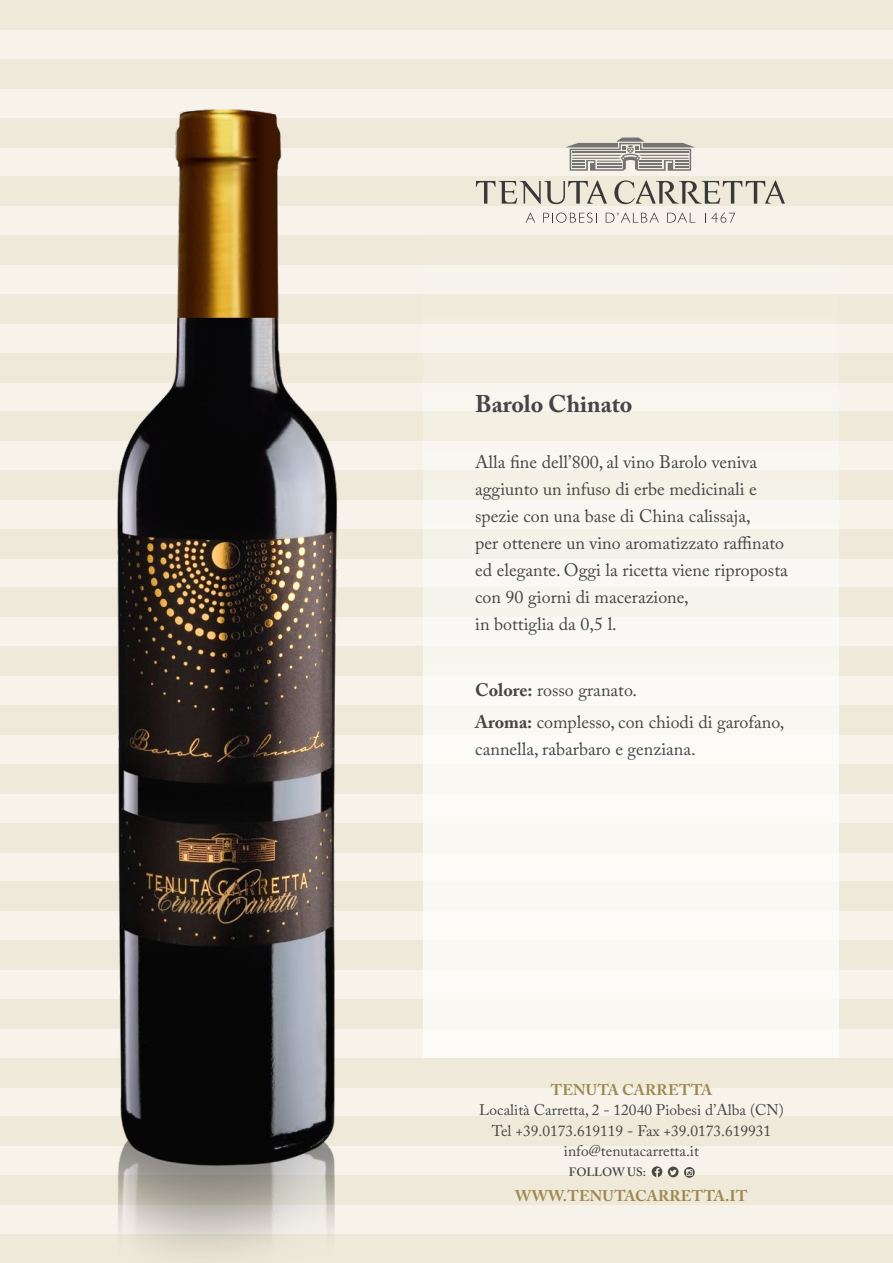
<style>
.page{position:relative;width:893px;height:1263px;background:#fff}
.page>*{position:absolute;margin:0;border:0;box-sizing:border-box;transform-origin:0 0}
.t1{font:700 24px "Adobe Caslon Pro";color:#454545}
.t2{font:18px/27px "Adobe Caslon Pro";color:#454545}
.t3{font:15.45px/20.5px "Adobe Caslon Pro";color:#454545;text-align:center}
.t4{font:700 15.45px "Adobe Caslon Pro";letter-spacing:.015em;color:#9d884f}
.t5{font:600 12px "Adobe Caslon Pro";letter-spacing:-.005em;color:#454545}
.s1{font-weight:700}
</style>
<div class="page">
<div style="left:0;top:0;width:893px;height:1234px;background:#f7f3eb"></div>
<div style="left:0;top:59px;width:893px;height:30px;background:#eee9d8"></div>
<div style="left:0;top:0;width:893px;height:30px;background:#eee9d8"></div>
<div style="left:0;top:118px;width:893px;height:29px;background:#eee9d8"></div>
<div style="left:0;top:705px;width:893px;height:30px;background:#eee9d8"></div>
<div style="left:0;top:177px;width:893px;height:29px;background:#eee9d8"></div>
<div style="left:0;top:764px;width:893px;height:30px;background:#eee9d8"></div>
<div style="left:0;top:235px;width:893px;height:30px;background:#eee9d8"></div>
<div style="left:0;top:823px;width:893px;height:29px;background:#eee9d8"></div>
<div style="left:0;top:294px;width:893px;height:29px;background:#eee9d8"></div>
<div style="left:0;top:882px;width:893px;height:29px;background:#eee9d8"></div>
<div style="left:0;top:353px;width:893px;height:29px;background:#eee9d8"></div>
<div style="left:0;top:940px;width:893px;height:30px;background:#eee9d8"></div>
<div style="left:0;top:412px;width:893px;height:29px;background:#eee9d8"></div>
<div style="left:0;top:999px;width:893px;height:29px;background:#eee9d8"></div>
<div style="left:0;top:470px;width:893px;height:30px;background:#eee9d8"></div>
<div style="left:0;top:1058px;width:893px;height:29px;background:#eee9d8"></div>
<div style="left:0;top:529px;width:893px;height:29px;background:#eee9d8"></div>
<div style="left:0;top:1116px;width:893px;height:30px;background:#eee9d8"></div>
<div style="left:0;top:588px;width:893px;height:29px;background:#eee9d8"></div>
<div style="left:0;top:1175px;width:893px;height:30px;background:#eee9d8"></div>
<div style="left:0;top:646px;width:893px;height:30px;background:#eee9d8"></div>
<div style="left:0;top:1234px;width:893px;height:29px;background:#eee9d8"></div>
<div style="left:423px;top:114px;width:416px;height:944px;background:linear-gradient(to bottom,#f2ede1,#fdfcfb)"></div>
<svg style="left:652px;top:1166px;width:10px;height:11px"></svg>
<svg style="left:668px;top:1166px;width:10px;height:11px"></svg>
<svg style="left:684px;top:1167px;width:11px;height:11px"></svg>
<svg style="left:614px;top:180px;width:171px;height:24px"></svg>
<svg style="left:476px;top:180px;width:131px;height:24px"></svg>
<svg style="left:526px;top:213px;width:9px;height:10px"></svg>
<svg style="left:543px;top:213px;width:54px;height:10px"></svg>
<svg style="left:606px;top:213px;width:53px;height:10px"></svg>
<svg style="left:667px;top:213px;width:28px;height:10px"></svg>
<svg style="left:705px;top:213px;width:30px;height:10px"></svg>
<svg style="left:565px;top:138px;width:130px;height:33px"></svg>
<img style="left:111px;top:109px;width:235px;height:1144px">
<h1 class="t1" style="left:475px;top:389px;width:159px">Barolo Chinato</h1>
<p class="t2" style="left:475px;top:448px;width:314px">Alla fine dell’800, al vino Barolo veniva aggiunto un infuso di erbe medicinali e spezie con una base di China calissaja,<br>per ottenere un vino aromatizzato raffinato ed elegante. Oggi la ricetta viene riproposta con 90 giorni di macerazione,<br>in bottiglia da 0,5 l.</p>
<p class="t2" style="left:475px;top:673px;width:311px;line-height:32.7px"><span class="s1">Colore:</span> rosso granato.<br><span class="s1">Aroma:</span> complesso, con chiodi di garofano,</p>
<p class="t2" style="left:475px;top:736px;width:222px">cannella, rabarbaro e genziana.</p>
<p class="t4" style="left:551px;top:1080px;width:163px">TENUTA CARRETTA</p>
<p class="t3" style="left:479px;top:1099px;width:306px">Località Carretta, 2 - 12040 Piobesi d’Alba (CN)<br>Tel +39.0173.619119 - Fax +39.0173.619931 info@tenutacarretta.it</p>
<p class="t4" style="left:515px;top:1187px;width:234px">WWW.TENUTACARRETTA.IT</p>
<p class="t5" style="left:569px;top:1164px;width:79px">FOLLOW US:</p>
</div>
